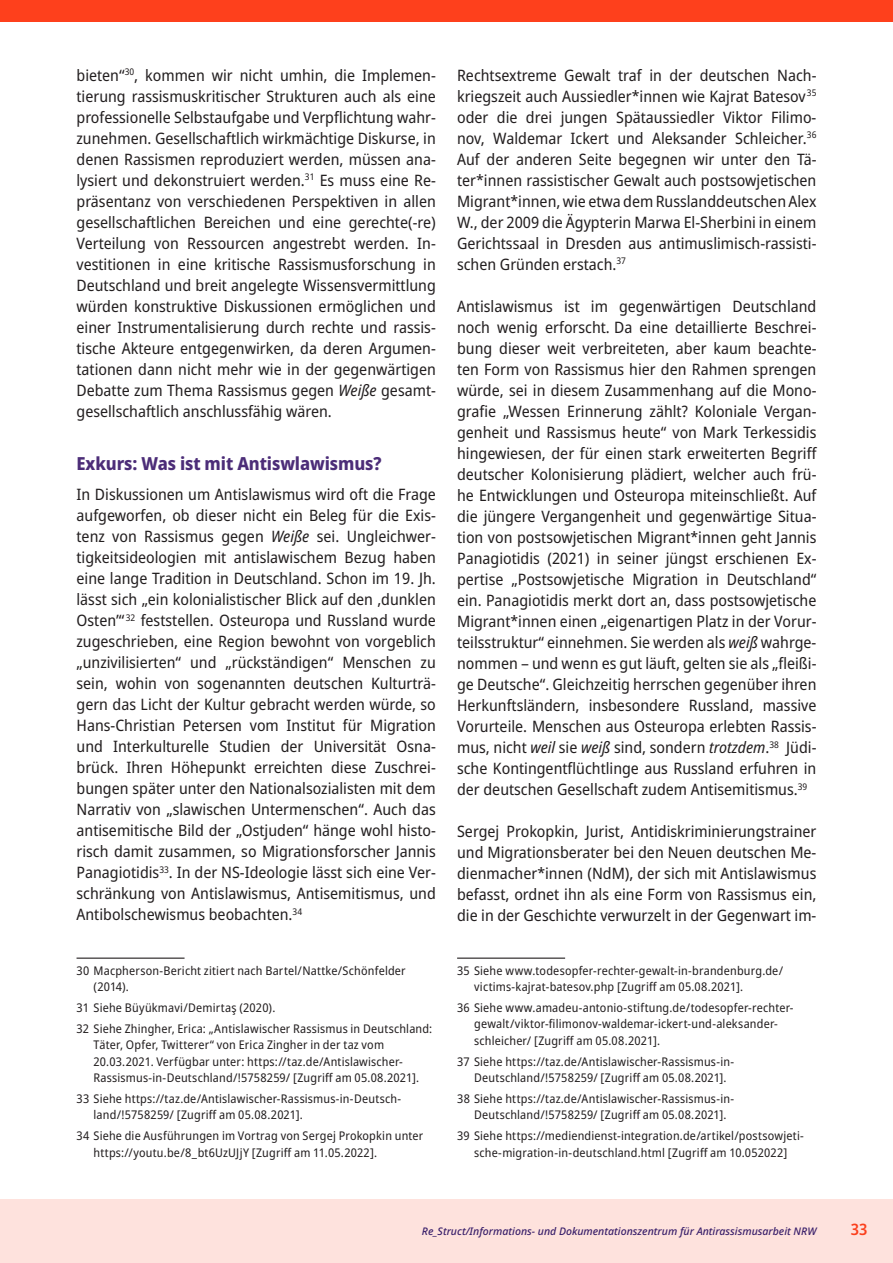
<style>
.page{position:relative;width:893px;height:1263px;background:#fff}
.page>*{position:absolute;margin:0;border:0;box-sizing:border-box;transform-origin:0 0}
.t1{font:800 semi-condensed 18px "Noto Sans";letter-spacing:-.005em;color:#4c2d78}
.t2{font:semi-condensed 15.75px/21px "Noto Sans";color:#231f20;text-align:justify}
.t3{font:600 semi-condensed 15.75px "Noto Sans";color:#fb401d}
.t4{font:semi-condensed 12px/16.5px "Noto Sans";letter-spacing:.015em;color:#231f20}
.t5{font:italic 500 10.5px "Noto Sans";color:#391f6a}
.s1{font-style:italic}
</style>
<div class="page">
<div style="left:0;top:1199px;width:893px;height:64px;background:#fee2dd"></div>
<div style="left:0;top:0;width:893px;height:21px;background:#fe401c"></div>
<hr style="left:77px;top:957px;width:108px;height:2px;background:#231f20">
<hr style="left:457px;top:957px;width:108px;height:2px;background:#231f20">
<p class="t2" style="left:77px;top:65px;width:361px">bieten“<sup>30</sup>, kommen wir nicht umhin, die Implemen&shy;tierung rassismuskritischer Strukturen auch als eine professionelle Selbstaufgabe und Verpflichtung wahr&shy;zunehmen. Gesellschaftlich wirkmächtige Diskurse, in denen Rassismen reproduziert werden, müssen ana&shy;lysiert und dekonstruiert werden.<sup>31</sup> Es muss eine Re&shy;präsentanz von verschiedenen Perspektiven in allen gesellschaftlichen Bereichen und eine gerechte(-re)<br>Verteilung von Ressourcen angestrebt werden. In&shy;vestitionen in eine kritische Rassismusforschung in Deutschland und breit angelegte Wissensvermittlung würden konstruktive Diskussionen ermöglichen und einer Instrumentalisierung durch rechte und rassis&shy;tische Akteure entgegenwirken, da deren Argumen&shy;tationen dann nicht mehr wie in der gegenwärtigen Debatte zum Thema Rassismus gegen <span class="s1">Weiße</span> gesamt&shy;gesellschaftlich anschlussfähig wären.</p>
<p class="t1" style="left:77px;top:451px;width:307px">Exkurs: Was ist mit Antiswlawismus?</p>
<p class="t2" style="left:77px;top:484px;width:361px">In Diskussionen um Antislawismus wird oft die Frage aufgeworfen, ob dieser nicht ein Beleg für die Exis&shy;tenz von Rassismus gegen <span class="s1">Weiße</span> sei. Ungleichwer&shy;tigkeitsideologien mit antislawischem Bezug haben eine lange Tradition in Deutschland. Schon im 19. Jh. lässt sich „ein kolonialistischer Blick auf den ‚dunklen Osten’“<sup>32</sup> feststellen. Osteuropa und Russland wurde zugeschrieben, eine Region bewohnt von vorgeblich „unzivilisierten“ und „rückständigen“ Menschen zu sein, wohin von sogenannten deutschen Kulturträ&shy;gern das Licht der Kultur gebracht werden würde, so Hans-Christian Petersen vom Institut für Migration und Interkulturelle Studien der Universität Osna&shy;brück. Ihren Höhepunkt erreichten diese Zuschrei&shy;bungen später unter den Nationalsozialisten mit dem Narrativ von „slawischen Untermenschen“. Auch das antisemitische Bild der „Ostjuden“ hänge wohl histo&shy;risch damit zusammen, so Migrationsforscher Jannis Panagiotidis<sup>33</sup>. In der NS-Ideologie lässt sich eine Ver&shy;schränkung von Antislawismus, Antisemitismus, und Antibolschewismus beobachten.<sup>34</sup></p>
<p class="t4" style="left:94px;top:962px;width:314px;text-indent:-17px">30 Macpherson-Bericht zitiert nach Bartel/Nattke/Schönfelder (2014).</p>
<p class="t4" style="left:77px;top:997px;width:357px;line-height:20.7px">31 Siehe Büyükmavi/Demirtaş (2020).<br>32 Siehe Zhingher, Erica: „Antislawischer Rassismus in Deutschland:</p>
<p class="t4" style="left:94px;top:1037px;width:327px">Täter, Opfer, Twitterer“ von Erica Zingher in der taz vom<br>20.03.2021. Verfügbar unter: https://taz.de/Antislawischer-<br>Rassismus-in-Deutschland/!5758259/ [Zugriff am 05.08.2021].</p>
<p class="t4" style="left:94px;top:1090px;width:309px;text-indent:-17px">33 Siehe https://taz.de/Antislawischer-Rassismus-in-Deutsch&shy;land/!5758259/ [Zugriff am 05.08.2021].</p>
<p class="t4" style="left:94px;top:1128px;width:331px;text-indent:-17px">34 Siehe die Ausführungen im Vortrag von Sergej Prokopkin unter https://youtu.be/8_bt6UzUJjY [Zugriff am 11.05.2022].</p>
<p class="t2" style="left:457px;top:65px;width:361px">Rechtsextreme Gewalt traf in der deutschen Nach&shy;kriegszeit auch Aussiedler*innen wie Kajrat Batesov<sup>35 </sup>oder die drei jungen Spätaussiedler Viktor Filimo&shy;nov, Waldemar Ickert und Aleksander Schleicher.<sup>36<br></sup>Auf der anderen Seite begegnen wir unter den Tä&shy;ter*innen rassistischer Gewalt auch postsowjetischen Migrant*innen, wie etwa dem Russlanddeutschen Alex W., der 2009 die Ägypterin Marwa El-Sherbini in einem Gerichtssaal in Dresden aus antimuslimisch-rassisti&shy;schen Gründen erstach.<sup>37</sup></p>
<p class="t2" style="left:457px;top:296px;width:361px">Antislawismus ist im gegenwärtigen Deutschland noch wenig erforscht. Da eine detaillierte Beschrei&shy;bung dieser weit verbreiteten, aber kaum beachte&shy;ten Form von Rassismus hier den Rahmen sprengen würde, sei in diesem Zusammenhang auf die Mono&shy;grafie „Wessen Erinnerung zählt? Koloniale Vergan&shy;genheit und Rassismus heute“ von Mark Terkessidis hingewiesen, der für einen stark erweiterten Begriff deutscher Kolonisierung plädiert, welcher auch frü&shy;he Entwicklungen und Osteuropa miteinschließt. Auf die jüngere Vergangenheit und gegenwärtige Situa&shy;tion von postsowjetischen Migrant*innen geht Jannis Panagiotidis (2021) in seiner jüngst erschienen Ex&shy;pertise „Postsowjetische Migration in Deutschland“ ein. Panagiotidis merkt dort an, dass postsowjetische Migrant*innen einen „eigenartigen Platz in der Vorur&shy;teilsstruktur“ einnehmen. Sie werden als <span class="s1">weiß</span> wahrge&shy;nommen – und wenn es gut läuft, gelten sie als „fleißi&shy;ge Deutsche“. Gleichzeitig herrschen gegenüber ihren Herkunftsländern, insbesondere Russland, massive Vorurteile. Menschen aus Osteuropa erlebten Rassis&shy;mus, nicht <span class="s1">weil</span> sie <span class="s1">weiß</span> sind, sondern <span class="s1">trotzdem</span>.<sup>38</sup> Jüdi&shy;sche Kontingentflüchtlinge aus Russland erfuhren in der deutschen Gesellschaft zudem Antisemitismus.<sup>39</sup></p>
<p class="t2" style="left:457px;top:821px;width:361px">Sergej Prokopkin, Jurist, Antidiskriminierungstrainer und Migrationsberater bei den Neuen deutschen Me&shy;dienmacher*innen (NdM), der sich mit Antislawismus befasst, ordnet ihn als eine Form von Rassismus ein, die in der Geschichte verwurzelt in der Gegenwart im-</p>
<p class="t4" style="left:474px;top:962px;width:311px;text-indent:-17px">35 Siehe www.todesopfer-rechter-gewalt-in-brandenburg.de/ victims-kajrat-batesov.php [Zugriff am 05.08.2021].</p>
<p class="t4" style="left:474px;top:999px;width:320px;text-indent:-17px">36 Siehe www.amadeu-antonio-stiftung.de/todesopfer-rechter&shy;gewalt/viktor-filimonov-waldemar-ickert-und-aleksander&shy;schleicher/ [Zugriff am 05.08.2021].</p>
<p class="t4" style="left:474px;top:1053px;width:261px;text-indent:-17px">37 Siehe https://taz.de/Antislawischer-Rassismus-in-<br>Deutschland/!5758259/ [Zugriff am 05.08.2021].</p>
<p class="t4" style="left:474px;top:1090px;width:261px;text-indent:-17px">38 Siehe https://taz.de/Antislawischer-Rassismus-in-<br>Deutschland/!5758259/ [Zugriff am 05.08.2021].</p>
<p class="t4" style="left:457px;top:1128px;width:348px;text-align:center">39 Siehe https://mediendienst-integration.de/artikel/postsowjeti&shy;sche-migration-in-deutschland.html [Zugriff am 10.052022]</p>
<p class="t5" style="left:422px;top:1224px;width:396px">Re_Struct/Informations- und Dokumentationszentrum für Antirassismusarbeit NRW</p>
<p class="t3" style="left:851px;top:1218px;width:18px">33</p>
</div>
